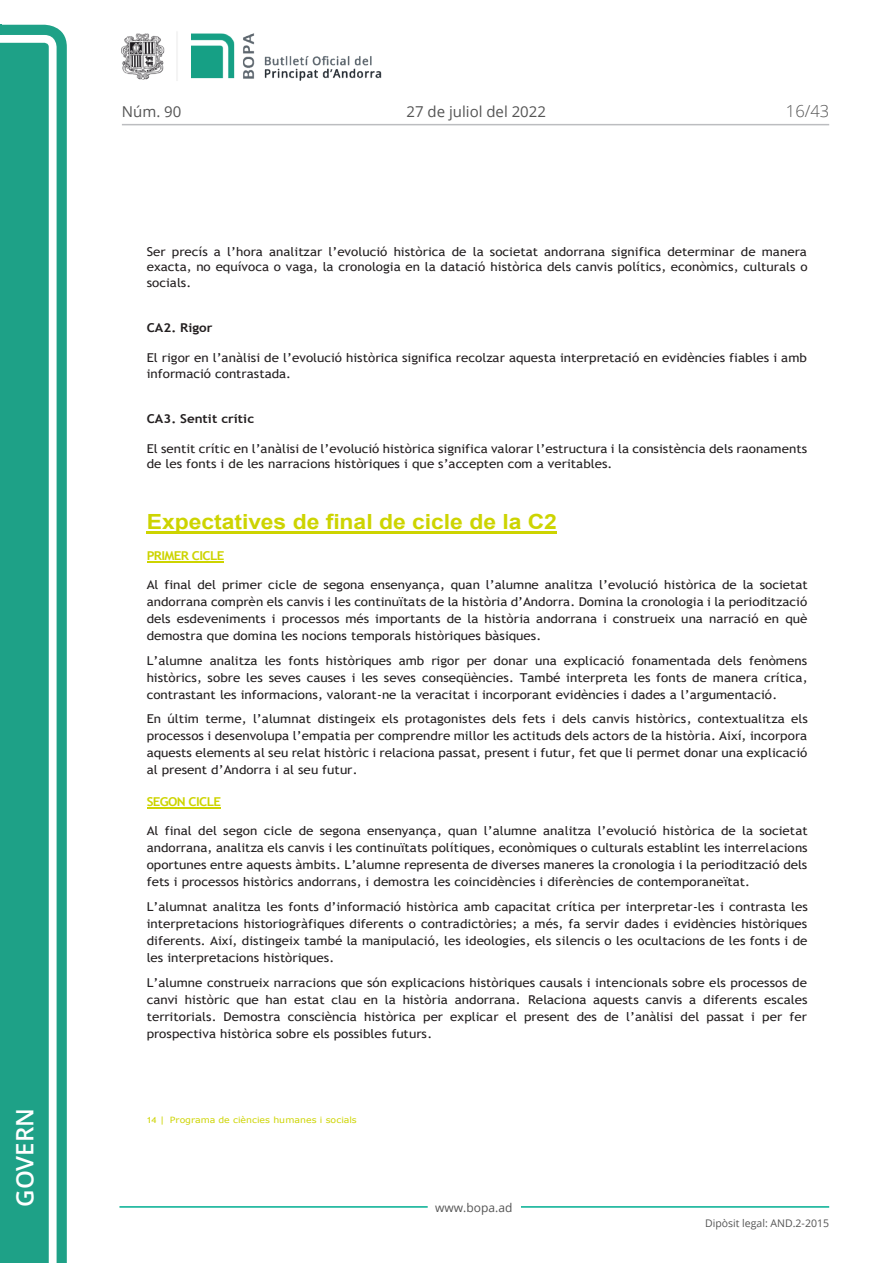
<style>
.page{position:relative;width:893px;height:1263px;background:#fff}
.page>*{position:absolute;margin:0;border:0;box-sizing:border-box;transform-origin:0 0}
.t1{font:600 24px "Open Sans";color:#fff}
.t2{font:700 20.85px "Arial";color:#cdd400;scale:1.1 1}
.t3{font:300 16.5px "Open Sans";color:#545454}
.t4{font:15px "Open Sans";color:#545454}
.t5{font:12.15px/17.1px "Trebuchet MS";color:#231f20;text-align:justify;scale:1.1 1}
.t6{font:700 12.15px "Trebuchet MS";color:#231f20;scale:1.1 1}
.t7{font:700 12.15px "Trebuchet MS";letter-spacing:-.045em;color:#cdd400;scale:1.1 1}
.t8{font:12px "Open Sans";color:#545454}
.t9{font:10.5px "Open Sans";color:#545454}
.t10{font:8.55px "Verdana";letter-spacing:.005em;color:#cdd400;scale:1.1 1}
.s1{font-family:"Trebuchet MS"}
</style>
<div class="page">
<svg style="left:0;top:25px;width:67px;height:1238px;fill:#1ea187"></svg>
<div style="left:0;top:43px;width:49px;height:1220px;background:#1ea187"></div>
<img style="left:122px;top:32px;width:260px;height:49px">
<hr style="left:119px;top:1206px;width:309px;height:2px;background:#00ae91">
<hr style="left:521px;top:1206px;width:308px;height:2px;background:#00ae91">
<hr style="left:122px;top:124px;width:707px;height:1px;background:#bcbdc0">
<hr style="left:147px;top:531px;width:410px;height:3px;background:#cdd400">
<hr style="left:147px;top:562px;width:77px;height:1px;background:#cdd400">
<hr style="left:147px;top:808px;width:74px;height:1px;background:#cdd400">
<h1 class="t1" style="left:8px;top:1207px;width:100px;rotate:-90deg">Govern</h1>
<p class="t4" style="left:122px;top:102px;width:61px">Núm. 90</p>
<p class="t4" style="left:406px;top:102px;width:141px">27 de juliol del 2022</p>
<h3 class="t3" style="left:786px;top:100px;width:45px">16/43</h3>
<p class="t5" style="left:147px;top:244px;width:602px;line-height:15.3px">Ser precís a l’hora analitzar l’evolució històrica de la societat andorrana significa determinar de manera exacta, no equívoca o vaga, la cronologia en la datació històrica dels canvis polítics, econòmics, culturals o socials.</p>
<p class="t6" style="left:147px;top:320px;width:61px">CA2. Rigor</p>
<p class="t5" style="left:147px;top:350px;width:602px;line-height:15.5px">El rigor en l’anàlisi de l’evolució històrica significa recolzar aquesta interpretació en evidències fiables i amb informació contrastada.</p>
<p class="t6" style="left:147px;top:411px;width:99px">CA3. Sentit crític</p>
<p class="t5" style="left:147px;top:441px;width:602px;line-height:15.3px">El sentit crític en l’anàlisi de l’evolució històrica significa valorar l’estructura i la consistència dels raonaments de les fonts i de les narracions històriques i que s’accepten com a veritables.</p>
<p class="t2" style="left:147px;top:507px;width:374px">Expectatives de final de cicle de la C2</p>
<p class="t7" style="left:147px;top:548px;width:72px">PRIMER CICLE</p>
<p class="t5" style="left:147px;top:576px;width:602px">Al final del primer cicle de segona ensenyança, quan l’alumne analitza l’evolució històrica de la societat andorrana comprèn els canvis i les continuïtats de la història d’Andorra. Domina la cronologia i la periodització dels esdeveniments i processos més importants de la història andorrana i construeix una narració en què demostra que domina les nocions temporals històriques bàsiques.</p>
<p class="t5" style="left:147px;top:652px;width:602px">L’alumne analitza les fonts històriques amb rigor per donar una explicació fonamentada dels fenòmens històrics, sobre les seves causes i les seves conseqüències. També interpreta les fonts de manera crítica, contrastant les informacions, valorant-ne la veracitat i incorporant evidències i dades a l’argumentació.</p>
<p class="t5" style="left:147px;top:710px;width:602px">En últim terme, l’alumnat distingeix els protagonistes dels fets i dels canvis històrics, contextualitza els processos i desenvolupa l’empatia per comprendre millor les actituds dels actors de la història. Així, incorpora aquests elements al seu relat històric i relaciona passat, present i futur, fet que li permet donar una explicació al present d’Andorra i al seu futur.</p>
<p class="t7" style="left:147px;top:794px;width:69px">SEGON CICLE</p>
<p class="t5" style="left:147px;top:822px;width:602px">Al final del segon cicle de segona ensenyança, quan l’alumne analitza l’evolució històrica de la societat andorrana, analitza els canvis i les continuïtats polítiques, econòmiques o culturals establint les interrelacions oportunes entre aquests àmbits. L’alumne representa de diverses maneres la cronologia i la periodització dels fets i processos històrics andorrans, i demostra les coincidències i diferències de contemporaneïtat.</p>
<p class="t5" style="left:147px;top:898px;width:602px">L’alumnat analitza les fonts d’informació històrica amb capacitat crítica per interpretar-les i contrasta les interpretacions historiogràfiques diferents o contradictòries; a més, fa servir dades i evidències històriques diferents. Així, distingeix també la manipulació, les ideologies, els silencis o les ocultacions de les fonts i de les interpretacions històriques.</p>
<p class="t5" style="left:147px;top:974px;width:602px">L’alumne construeix narracions que són explicacions històriques causals i intencionals sobre els processos de canvi històric que han estat clau en la història andorrana. Relaciona aquests canvis a diferents escales territorials. Demostra consciència històrica per explicar el present des de l’anàlisi del passat i per fer prospectiva històrica sobre els possibles futurs.</p>
<p class="t10" style="left:147px;top:1114px;width:193px"><span class="s1">14</span> | Programa de ciències humanes i socials</p>
<p class="t8" style="left:435px;top:1199px;width:79px">www.bopa.ad</p>
<p class="t9" style="left:705px;top:1216px;width:125px">Dipòsit legal: AND.2-2015</p>
</div>
